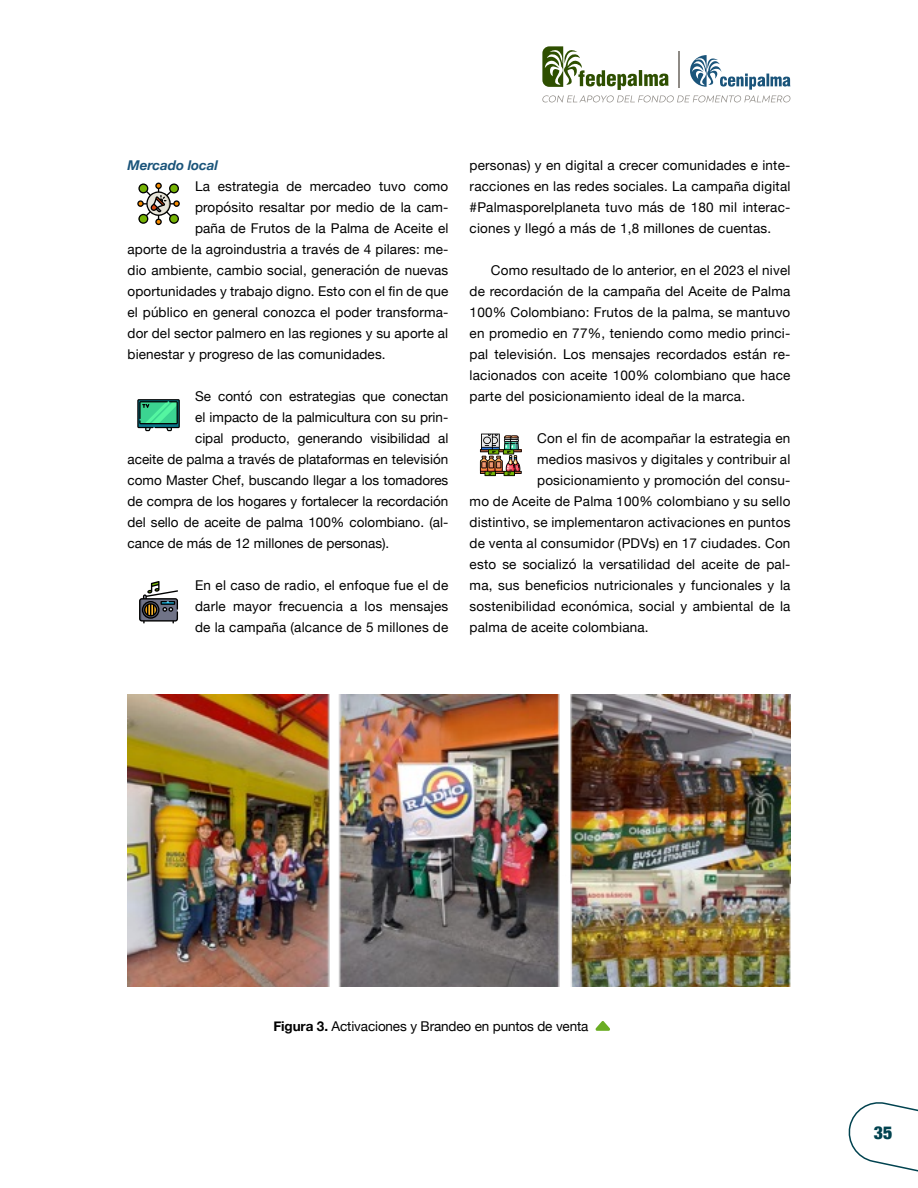
<style>
.page{position:relative;width:918px;height:1188px;background:#fff}
.page>*{position:absolute;margin:0;border:0;box-sizing:border-box;transform-origin:0 0}
.t1{font:900 condensed 18px "Helvetica Neue";color:#00424f}
.t2{font:13.5px/21px "Helvetica Neue";letter-spacing:.01em;color:#000;text-align:justify}
.t3{font:13.5px "Helvetica Neue";letter-spacing:-.01em;color:#000}
.t4{font:italic 700 13.5px "Helvetica Neue";color:#1a547a}
.s1{font-weight:700}
</style>
<div class="page">
<img style="left:128px;top:695px;width:662px;height:291px">
<svg style="left:595px;top:1021px;width:15px;height:10px"></svg>
<svg style="left:137px;top:183px;width:43px;height:42px"></svg>
<svg style="left:137px;top:399px;width:43px;height:32px"></svg>
<svg style="left:139px;top:581px;width:39px;height:43px"></svg>
<svg style="left:480px;top:434px;width:42px;height:42px"></svg>
<svg style="left:848px;top:1102px;width:70px;height:70px"></svg>
<svg style="left:542px;top:46px;width:249px;height:56px"></svg>
<p class="t4" style="left:128px;top:154px;width:92px">Mercado local</p>
<p class="t2" style="left:195px;top:176px;width:255px">La estrategia de mercadeo tuvo como</p>
<p class="t2" style="left:195px;top:197px;width:255px">propósito resaltar por medio de la cam-</p>
<p class="t2" style="left:195px;top:218px;width:255px">paña de Frutos de la Palma de Aceite el</p>
<p class="t2" style="left:128px;top:239px;width:322px">aporte de la agroindustria a través de 4 pilares: me-</p>
<p class="t2" style="left:128px;top:260px;width:322px">dio ambiente, cambio social, generación de nuevas</p>
<p class="t2" style="left:128px;top:281px;width:322px">oportunidades y trabajo digno. Esto con el fin de que</p>
<p class="t2" style="left:128px;top:302px;width:322px">el público en general conozca el poder transforma-</p>
<p class="t2" style="left:128px;top:323px;width:322px">dor del sector palmero en las regiones y su aporte al</p>
<p class="t2" style="left:128px;top:344px;width:260px">bienestar y progreso de las comunidades.</p>
<p class="t2" style="left:195px;top:386px;width:255px">Se contó con estrategias que conectan</p>
<p class="t2" style="left:195px;top:407px;width:255px">el impacto de la palmicultura con su prin-</p>
<p class="t2" style="left:195px;top:428px;width:255px">cipal producto, generando visibilidad al</p>
<p class="t2" style="left:128px;top:449px;width:322px">aceite de palma a través de plataformas en televisión</p>
<p class="t2" style="left:128px;top:470px;width:322px">como Master Chef, buscando llegar a los tomadores</p>
<p class="t2" style="left:128px;top:491px;width:322px">de compra de los hogares y fortalecer la recordación</p>
<p class="t2" style="left:128px;top:512px;width:322px">del sello de aceite de palma 100% colombiano. (al-</p>
<p class="t2" style="left:128px;top:533px;width:263px">cance de más de 12 millones de personas).</p>
<p class="t2" style="left:195px;top:575px;width:255px">En el caso de radio, el enfoque fue el de darle mayor frecuencia a los mensajes de la campaña (alcance de 5 millones de</p>
<p class="t2" style="left:470px;top:155px;width:322px">personas) y en digital a crecer comunidades e inte&shy;racciones en las redes sociales. La campaña digital #Palmasporelplaneta tuvo más de 180 mil interac&shy;ciones y llegó a más de 1,8 millones de cuentas.</p>
<p class="t2" style="left:470px;top:260px;width:322px;text-indent:21px">Como resultado de lo anterior, en el 2023 el nivel de recordación de la campaña del Aceite de Palma 100% Colombiano: Frutos de la palma, se mantuvo en promedio en 77%, teniendo como medio princi&shy;pal televisión. Los mensajes recordados están re&shy;lacionados con aceite 100% colombiano que hace parte del posicionamiento ideal de la marca.</p>
<p class="t2" style="left:537px;top:428px;width:255px">Con el fin de acompañar la estrategia en</p>
<p class="t2" style="left:537px;top:449px;width:255px">medios masivos y digitales y contribuir al</p>
<p class="t2" style="left:537px;top:470px;width:255px">posicionamiento y promoción del consu-</p>
<p class="t2" style="left:470px;top:491px;width:322px">mo de Aceite de Palma 100% colombiano y su sello</p>
<p class="t2" style="left:470px;top:512px;width:322px">distintivo, se implementaron activaciones en puntos</p>
<p class="t2" style="left:470px;top:533px;width:322px">de venta al consumidor (PDVs) en 17 ciudades. Con</p>
<p class="t2" style="left:470px;top:554px;width:322px">esto se socializó la versatilidad del aceite de pal-</p>
<p class="t2" style="left:470px;top:575px;width:322px">ma, sus beneficios nutricionales y funcionales y la</p>
<p class="t2" style="left:470px;top:597px;width:322px">sostenibilidad económica, social y ambiental de la</p>
<p class="t2" style="left:470px;top:618px;width:181px">palma de aceite colombiana.</p>
<p class="t3" style="left:273px;top:1016px;width:317px"><span class="s1">Figura 3.</span> Activaciones y Brandeo en puntos de venta</p>
<h1 class="t1" style="left:874px;top:1118px;width:20px">35</h1>
</div>
